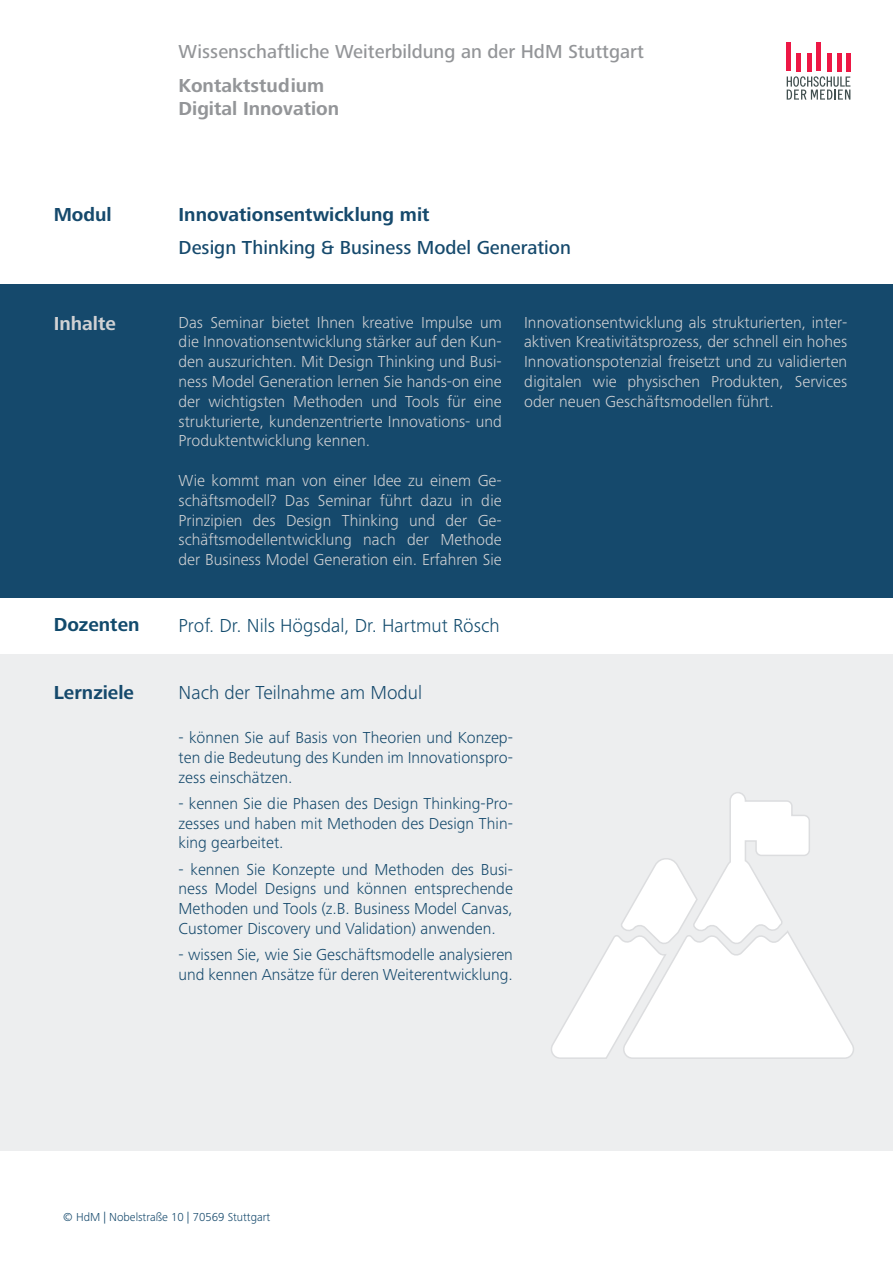
<style>
.page{position:relative;width:893px;height:1263px;background:#fff}
.page>*{position:absolute;margin:0;border:0;box-sizing:border-box;transform-origin:0 0}
.t1{font:500 19.5px "Hd M Frutiger Next Pro";color:#939598}
.t2{font:700 19.5px "Hd M Frutiger Next Pro";color:#15496c}
.t3{font:500 19.5px "Hd M Frutiger Next Pro";color:#15496c}
.t4{font:300 19.5px "Hd M Frutiger Next Pro";color:#114a6c}
.t5{font:700 19.5px "Hd M Frutiger Next Pro";color:#939598}
.t6{font:300 19.5px "Hd M Frutiger Next Pro";color:#15496c}
.t7{font:700 19.5px "Hd M Frutiger Next Pro";color:#114a6c}
.t8{font:700 19.5px "Hd M Frutiger Next Pro";color:#d1d2d4}
.t9{font:300 16.5px/19.8px "Hd M Frutiger Next Pro";color:#d1d2d4;text-align:justify}
.t10{font:300 16.5px/19.8px "Hd M Frutiger Next Pro";color:#15496c;text-align:justify}
.t11{font:300 12px "Hd M Frutiger Next Pro";color:#15496c}
</style>
<div class="page">
<div style="left:0;top:654px;width:893px;height:497px;background:#edeeef"></div>
<div style="left:0;top:284px;width:893px;height:313px;background:#15496c"></div>
<hr style="left:787px;top:43px;width:4px;height:28px;background:#ed1845">
<hr style="left:796px;top:53px;width:4px;height:18px;background:#ed1845">
<hr style="left:807px;top:53px;width:4px;height:18px;background:#ed1845">
<div style="left:816px;top:43px;width:5px;height:28px;background:#ed1845"></div>
<hr style="left:828px;top:53px;width:4px;height:18px;background:#ed1845">
<hr style="left:837px;top:53px;width:4px;height:18px;background:#ed1845">
<hr style="left:846px;top:53px;width:4px;height:18px;background:#ed1845">
<svg style="left:787px;top:76px;width:63px;height:24px"></svg>
<svg style="left:551px;top:792px;width:303px;height:267px"></svg>
<p class="t1" style="left:179px;top:40px;width:467px">Wissenschaftliche Weiterbildung an der HdM Stuttgart</p>
<p class="t5" style="left:179px;top:74px;width:147px">Kontaktstudium</p>
<p class="t5" style="left:179px;top:97px;width:162px">Digital Innovation</p>
<p class="t2" style="left:54px;top:204px;width:59px">Modul</p>
<p class="t2" style="left:179px;top:204px;width:252px">Innovationsentwicklung mit</p>
<p class="t3" style="left:179px;top:237px;width:394px">Design Thinking &amp; Business Model Generation</p>
<p class="t8" style="left:54px;top:312px;width:64px">Inhalte</p>
<p class="t9" style="left:179px;top:312px;width:325px">Das Seminar bietet Ihnen kreative Impulse um die Innovationsentwicklung stärker auf den Kun&shy;den auszurichten. Mit Design Thinking und Busi&shy;ness Model Generation lernen Sie hands-on eine der wichtigsten Methoden und Tools für eine strukturierte, kundenzentrierte Innovations- und Produktentwicklung kennen.</p>
<p class="t9" style="left:179px;top:470px;width:325px">Wie kommt man von einer Idee zu einem Ge&shy;schäftsmodell? Das Seminar führt dazu in die Prinzipien des Design Thinking und der Ge&shy;schäftsmodellentwicklung nach der Methode der Business Model Generation ein. Erfahren Sie</p>
<p class="t9" style="left:524px;top:312px;width:325px">Innovationsentwicklung als strukturierten, inter&shy;aktiven Kreativitätsprozess, der schnell ein hohes Innovationspotenzial freisetzt und zu validierten digitalen wie physischen Produkten, Services oder neuen Geschäftsmodellen führt.</p>
<p class="t7" style="left:54px;top:613px;width:87px">Dozenten</p>
<p class="t4" style="left:179px;top:614px;width:323px">Prof. Dr. Nils Högsdal, Dr. Hartmut Rösch</p>
<p class="t2" style="left:54px;top:681px;width:82px">Lernziele</p>
<p class="t6" style="left:179px;top:681px;width:245px">Nach der Teilnahme am Modul</p>
<p class="t10" style="left:179px;top:728px;width:336px">- können Sie auf Basis von Theorien und Konzep&shy;ten die Bedeutung des Kunden im Innovationspro&shy;zess einschätzen.</p>
<p class="t10" style="left:179px;top:793px;width:336px">- kennen Sie die Phasen des Design Thinking-Pro&shy;zesses und haben mit Methoden des Design Thin&shy;king gearbeitet.</p>
<p class="t10" style="left:179px;top:859px;width:336px">- kennen Sie Konzepte und Methoden des Busi&shy;ness Model Designs und können entsprechende Methoden und Tools (z.B. Business Model Canvas, Customer Discovery und Validation) anwenden.</p>
<p class="t10" style="left:179px;top:945px;width:336px">- wissen Sie, wie Sie Geschäftsmodelle analysieren und kennen Ansätze für deren Weiterentwicklung.</p>
<p class="t11" style="left:63px;top:1210px;width:209px">© HdM | Nobelstraße 10 | 70569 Stuttgart</p>
</div>
